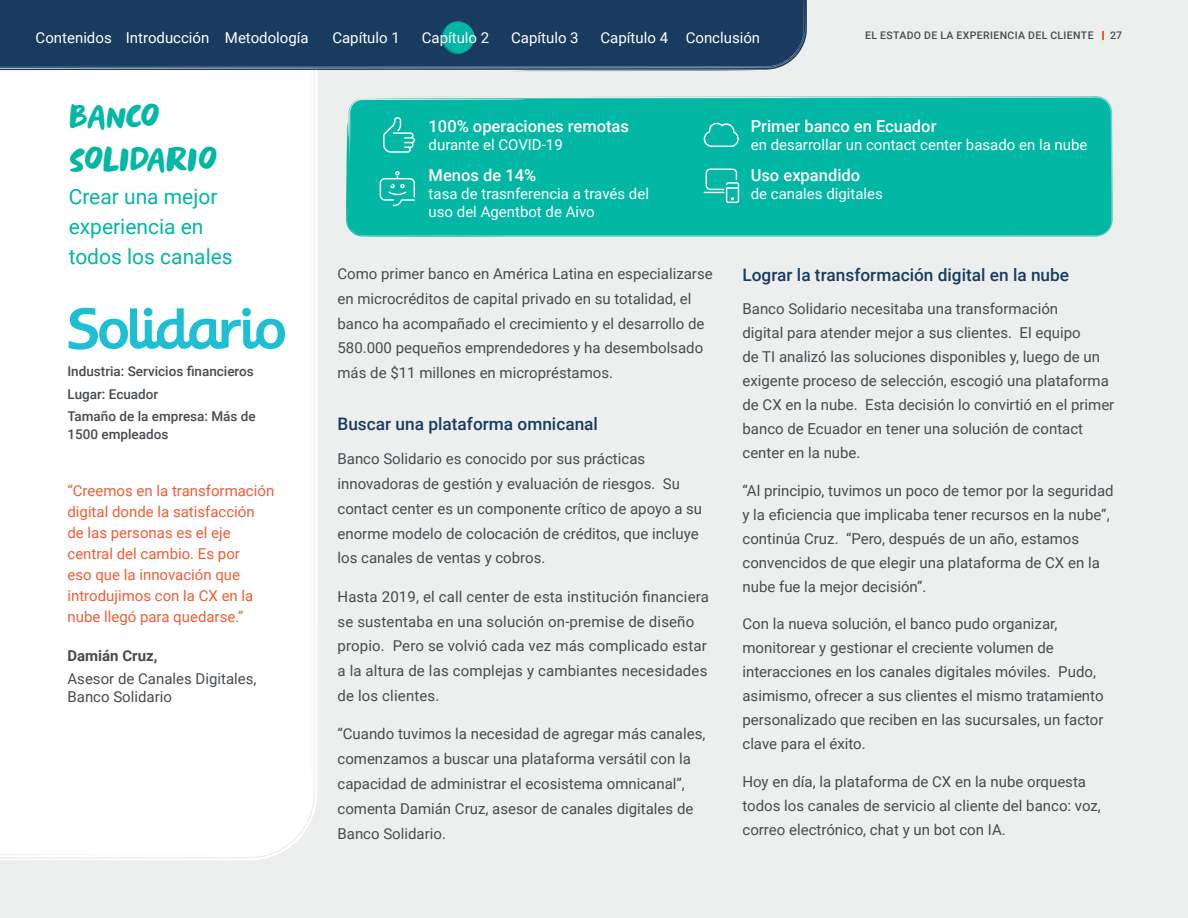
<style>
.page{position:relative;width:1188px;height:918px;background:#edefee}
.page>*{position:absolute;margin:0;border:0;box-sizing:border-box;transform-origin:0 0}
.t1{font:40.5px/43.5px "Springwood Brush";letter-spacing:-.03em;color:#02b7a3}
.t2{font:21px/30px "Roboto";color:#02b7a3}
.t3{font:500 17.25px "Roboto";color:#183b5f}
.t4{font:500 16.5px "Roboto";color:#fff}
.t5{font:15px/24px "Roboto";color:#464b50}
.t6{font:15px/18px "Roboto";color:#fff}
.t7{font:15px/21px "Roboto";color:#f15c35}
.t8{font:700 15px "Roboto";color:#464b50}
.t9{font:500 13.5px/22.5px "Roboto";color:#464b50}
.t10{font:500 10.5px "Roboto";letter-spacing:.035em;color:#464b50}
</style>
<div class="page">
<div style="left:0;top:71px;width:317px;height:789px;background:#fff"></div>
<div style="left:346px;top:96px;width:767px;height:141px;background:#02b7a3"></div>
<svg style="left:69px;top:308px;width:216px;height:42px;background:#9ae1eb"></svg>
<svg style="left:383px;top:117px;width:32px;height:36px"></svg>
<svg style="left:703px;top:122px;width:36px;height:25px"></svg>
<svg style="left:704px;top:169px;width:35px;height:34px"></svg>
<svg style="left:380px;top:171px;width:35px;height:35px"></svg>
<svg style="left:0;top:0;width:807px;height:71px;background:#1f4164"></svg>
<svg style="left:441px;top:21px;width:33px;height:33px"></svg>
<p class="t6" style="left:36px;top:28px;width:78px">Contenidos</p>
<p class="t6" style="left:225px;top:28px;width:85px">Metodología</p>
<p class="t6" style="left:332px;top:28px;width:69px">Capítulo 1</p>
<p class="t6" style="left:422px;top:28px;width:69px">Capítulo 2</p>
<p class="t6" style="left:511px;top:28px;width:69px">Capítulo 3</p>
<p class="t6" style="left:601px;top:28px;width:161px">Capítulo 4 Conclusión</p>
<p class="t10" style="left:865px;top:28px;width:230px">EL ESTADO DE LA EXPERIENCIA DEL CLIENTE</p>
<p class="t10" style="left:1110px;top:28px;width:13px">27</p>
<p class="t6" style="left:126px;top:28px;width:85px">Introducción</p>
<h1 class="t1" style="left:69px;top:95px;width:151px">BANCO<br>SOLIDARIO</h1>
<h2 class="t2" style="left:69px;top:181px;width:166px">Crear una mejor experiencia en todos los canales</h2>
<p class="t9" style="left:68px;top:360px;width:190px">Industria: Servicios financieros<br>Lugar: Ecuador<br>Tamaño de la empresa: Más de</p>
<p class="t9" style="left:68px;top:423px;width:102px">1500 empleados</p>
<p class="t7" style="left:67px;top:480px;width:208px">“Creemos en la transformación digital donde la satisfacción de las personas es el eje central del cambio. Es por<br>eso que la innovación que introdujimos con la CX en la nube llegó para quedarse.”</p>
<p class="t8" style="left:67px;top:645px;width:91px">Damián Cruz,</p>
<p class="t5" style="left:67px;top:669px;width:190px;line-height:18px">Asesor de Canales Digitales,<br>Banco Solidario</p>
<p class="t4" style="left:429px;top:115px;width:202px">100% operaciones remotas</p>
<p class="t6" style="left:429px;top:135px;width:136px">durante el COVID-19</p>
<p class="t4" style="left:429px;top:164px;width:109px">Menos de 14%</p>
<p class="t6" style="left:429px;top:185px;width:222px">tasa de trasnferencia a través del uso del Agentbot de Aivo</p>
<p class="t5" style="left:338px;top:261px;width:377px;line-height:24.9px">Como primer banco en América Latina en especializarse en microcréditos de capital privado en su totalidad, el banco ha acompañado el crecimiento y el desarrollo de 580.000 pequeños emprendedores y ha desembolsado más de $11 millones en micropréstamos.</p>
<p class="t3" style="left:338px;top:412px;width:262px">Buscar una plataforma omnicanal</p>
<p class="t5" style="left:338px;top:446px;width:366px;line-height:24.9px">Banco Solidario es conocido por sus prácticas innovadoras de gestión y evaluación de riesgos. Su contact center es un componente crítico de apoyo a su enorme modelo de colocación de créditos, que incluye los canales de ventas y cobros.</p>
<p class="t5" style="left:338px;top:583px;width:373px;line-height:24.9px">Hasta 2019, el call center de esta institución financiera se sustentaba en una solución on-premise de diseño propio. Pero se volvió cada vez más complicado estar a la altura de las complejas y cambiantes necesidades de los clientes.</p>
<p class="t5" style="left:338px;top:721px;width:369px;line-height:24.9px">“Cuando tuvimos la necesidad de agregar más canales, comenzamos a buscar una plataforma versátil con la capacidad de administrar el ecosistema omnicanal”, comenta Damián Cruz, asesor de canales digitales de Banco Solidario.</p>
<p class="t4" style="left:751px;top:115px;width:187px">Primer banco en Ecuador</p>
<p class="t6" style="left:751px;top:135px;width:338px">en desarrollar un contact center basado en la nube</p>
<p class="t4" style="left:751px;top:164px;width:111px">Uso expandido</p>
<p class="t6" style="left:751px;top:185px;width:134px">de canales digitales</p>
<p class="t3" style="left:742px;top:263px;width:328px">Lograr la transformación digital en la nube</p>
<p class="t5" style="left:742px;top:296px;width:373px">Banco Solidario necesitaba una transformación<br>digital para atender mejor a sus clientes. El equipo<br>de TI analizó las soluciones disponibles y, luego de un exigente proceso de selección, escogió una plataforma de CX en la nube. Esta decisión lo convirtió en el primer banco de Ecuador en tener una solución de contact center en la nube.</p>
<p class="t5" style="left:742px;top:478px;width:373px">“Al principio, tuvimos un poco de temor por la seguridad y la eficiencia que implicaba tener recursos en la nube”, continúa Cruz. “Pero, después de un año, estamos convencidos de que elegir una plataforma de CX en la nube fue la mejor decisión”.</p>
<p class="t5" style="left:742px;top:611px;width:363px">Con la nueva solución, el banco pudo organizar, monitorear y gestionar el creciente volumen de interacciones en los canales digitales móviles. Pudo, asimismo, ofrecer a sus clientes el mismo tratamiento personalizado que reciben en las sucursales, un factor clave para el éxito.</p>
<p class="t5" style="left:742px;top:769px;width:360px">Hoy en día, la plataforma de CX en la nube orquesta todos los canales de servicio al cliente del banco: voz, correo electrónico, chat y un bot con IA.</p>
</div>
